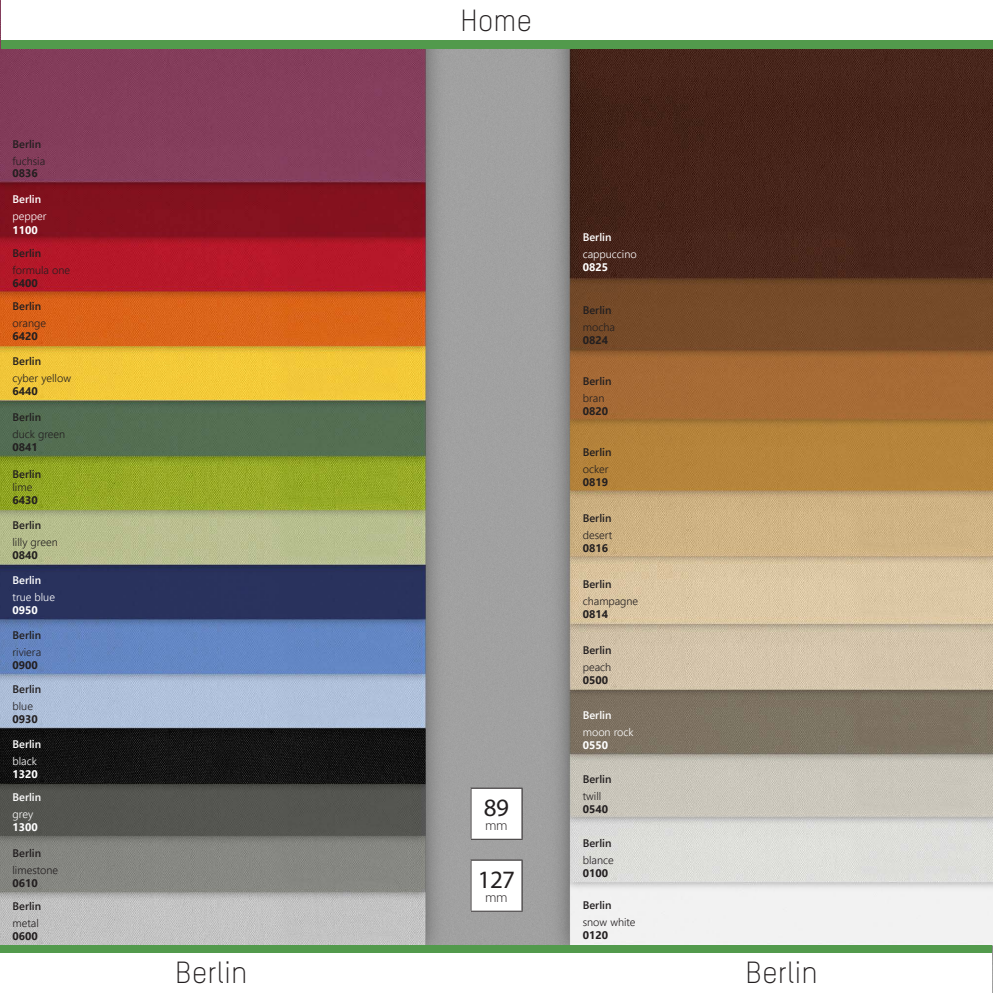
<style>
.page{position:relative;width:993px;height:993px;background:#fff}
.page>*{position:absolute;margin:0;border:0;box-sizing:border-box;transform-origin:0 0}
.t1{font:300 30px "TSTARPRO";color:#231f20}
.t2{font:25px "Myriad Pro";color:#231f20}
.t3{font:300 14px "Myriad Pro";color:#231f20}
.t4{font:300 11px "Segoe UI";color:#231f20}
.t5{font:600 11px "Segoe UI";color:#231f20}
.t6{font:700 11px "Segoe UI";color:#231f20}
.t7{font:300 11px "Segoe UI";color:#fff}
.t8{font:600 11px "Segoe UI";color:#fff}
.t9{font:700 11px "Segoe UI";color:#fff}
</style>
<div class="page">
<img style="left:0;top:0;width:992px;height:953px">
<div style="left:471px;top:859px;width:51px;height:51px;background:#fff"></div>
<hr style="left:470px;top:859px;width:52px;height:1px;background:#231f20">
<hr style="left:470px;top:860px;width:1px;height:50px;background:#231f20">
<hr style="left:521px;top:860px;width:1px;height:50px;background:#231f20">
<hr style="left:470px;top:910px;width:52px;height:1px;background:#231f20">
<div style="left:471px;top:788px;width:51px;height:51px;background:#fff"></div>
<hr style="left:470px;top:787px;width:52px;height:1px;background:#231f20">
<hr style="left:470px;top:788px;width:1px;height:50px;background:#231f20">
<hr style="left:521px;top:788px;width:1px;height:50px;background:#231f20">
<hr style="left:470px;top:838px;width:52px;height:1px;background:#231f20">
<div style="left:0;top:944px;width:991px;height:9px;background:#529a4c"></div>
<div style="left:1px;top:40px;width:991px;height:8px;background:#529a4c"></div>
<div style="left:1px;top:0;width:991px;height:40px;background:#fff"></div>
<p class="t5" style="left:13px;top:134px;width:30px">Berlin</p>
<p class="t4" style="left:13px;top:151px;width:34px">fuchsia</p>
<p class="t6" style="left:13px;top:163px;width:27px">0836</p>
<p class="t8" style="left:13px;top:189px;width:30px">Berlin</p>
<p class="t7" style="left:13px;top:206px;width:35px">pepper</p>
<p class="t9" style="left:13px;top:219px;width:27px">1100</p>
<p class="t5" style="left:13px;top:242px;width:30px">Berlin</p>
<p class="t4" style="left:13px;top:259px;width:59px">formula one</p>
<p class="t6" style="left:13px;top:272px;width:27px">6400</p>
<p class="t5" style="left:13px;top:295px;width:30px">Berlin</p>
<p class="t4" style="left:13px;top:312px;width:35px">orange</p>
<p class="t6" style="left:13px;top:325px;width:27px">6420</p>
<p class="t5" style="left:13px;top:351px;width:30px">Berlin</p>
<p class="t4" style="left:13px;top:368px;width:60px">cyber yellow</p>
<p class="t6" style="left:13px;top:381px;width:27px">6440</p>
<p class="t5" style="left:13px;top:407px;width:30px">Berlin</p>
<p class="t4" style="left:13px;top:424px;width:54px">duck green</p>
<p class="t6" style="left:13px;top:437px;width:27px">0841</p>
<p class="t5" style="left:13px;top:464px;width:30px">Berlin</p>
<p class="t4" style="left:13px;top:477px;width:21px">lime</p>
<p class="t6" style="left:13px;top:490px;width:27px">6430</p>
<p class="t5" style="left:13px;top:515px;width:30px">Berlin</p>
<p class="t4" style="left:13px;top:532px;width:47px">lilly green</p>
<p class="t6" style="left:13px;top:545px;width:27px">0840</p>
<p class="t8" style="left:13px;top:569px;width:30px">Berlin</p>
<p class="t7" style="left:13px;top:586px;width:44px">true blue</p>
<p class="t9" style="left:13px;top:599px;width:27px">0950</p>
<p class="t5" style="left:13px;top:624px;width:30px">Berlin</p>
<p class="t4" style="left:13px;top:641px;width:30px">riviera</p>
<p class="t6" style="left:13px;top:654px;width:27px">0900</p>
<p class="t5" style="left:13px;top:678px;width:30px">Berlin</p>
<p class="t4" style="left:13px;top:695px;width:22px">blue</p>
<p class="t6" style="left:13px;top:708px;width:27px">0930</p>
<p class="t8" style="left:13px;top:733px;width:30px">Berlin</p>
<p class="t7" style="left:13px;top:750px;width:26px">black</p>
<p class="t9" style="left:13px;top:763px;width:27px">1320</p>
<p class="t8" style="left:13px;top:786px;width:30px">Berlin</p>
<p class="t7" style="left:13px;top:803px;width:22px">grey</p>
<p class="t9" style="left:13px;top:816px;width:27px">1300</p>
<p class="t5" style="left:13px;top:842px;width:30px">Berlin</p>
<p class="t4" style="left:13px;top:859px;width:47px">limestone</p>
<p class="t6" style="left:13px;top:872px;width:27px">0610</p>
<p class="t5" style="left:13px;top:895px;width:30px">Berlin</p>
<p class="t4" style="left:13px;top:912px;width:28px">metal</p>
<p class="t6" style="left:13px;top:925px;width:27px">0600</p>
<h1 class="t1" style="left:460px;top:3px;width:73px">Home</h1>
<h2 class="t2" style="left:484px;top:792px;width:27px">89</h2>
<p class="t3" style="left:485px;top:817px;width:24px">mm</p>
<h2 class="t2" style="left:477px;top:863px;width:39px">127</h2>
<p class="t3" style="left:485px;top:889px;width:24px">mm</p>
<p class="t8" style="left:582px;top:226px;width:30px">Berlin</p>
<p class="t7" style="left:582px;top:243px;width:55px">cappuccino</p>
<p class="t9" style="left:582px;top:256px;width:27px">0825</p>
<p class="t5" style="left:582px;top:299px;width:30px">Berlin</p>
<p class="t4" style="left:582px;top:316px;width:34px">mocha</p>
<p class="t6" style="left:582px;top:329px;width:27px">0824</p>
<p class="t5" style="left:582px;top:370px;width:30px">Berlin</p>
<p class="t4" style="left:582px;top:387px;width:23px">bran</p>
<p class="t6" style="left:582px;top:400px;width:27px">0820</p>
<p class="t5" style="left:582px;top:441px;width:30px">Berlin</p>
<p class="t4" style="left:582px;top:458px;width:27px">ocker</p>
<p class="t6" style="left:582px;top:471px;width:27px">0819</p>
<p class="t5" style="left:582px;top:507px;width:30px">Berlin</p>
<p class="t4" style="left:582px;top:524px;width:31px">desert</p>
<p class="t6" style="left:582px;top:537px;width:27px">0816</p>
<p class="t5" style="left:582px;top:574px;width:30px">Berlin</p>
<p class="t4" style="left:582px;top:591px;width:57px">champagne</p>
<p class="t6" style="left:582px;top:604px;width:27px">0814</p>
<p class="t5" style="left:582px;top:639px;width:30px">Berlin</p>
<p class="t4" style="left:582px;top:656px;width:30px">peach</p>
<p class="t6" style="left:582px;top:669px;width:27px">0500</p>
<p class="t8" style="left:582px;top:704px;width:30px">Berlin</p>
<p class="t7" style="left:582px;top:721px;width:52px">moon rock</p>
<p class="t9" style="left:582px;top:734px;width:27px">0550</p>
<p class="t5" style="left:582px;top:768px;width:30px">Berlin</p>
<p class="t4" style="left:582px;top:785px;width:20px">twill</p>
<p class="t6" style="left:582px;top:798px;width:27px">0540</p>
<p class="t5" style="left:582px;top:832px;width:30px">Berlin</p>
<p class="t4" style="left:582px;top:849px;width:32px">blance</p>
<p class="t6" style="left:582px;top:862px;width:27px">0100</p>
<p class="t5" style="left:582px;top:894px;width:30px">Berlin</p>
<p class="t4" style="left:582px;top:911px;width:54px">snow white</p>
<p class="t6" style="left:582px;top:924px;width:27px">0120</p>
<h1 class="t1" style="left:175px;top:954px;width:74px">Berlin</h1>
<h1 class="t1" style="left:745px;top:954px;width:74px">Berlin</h1>
</div>
